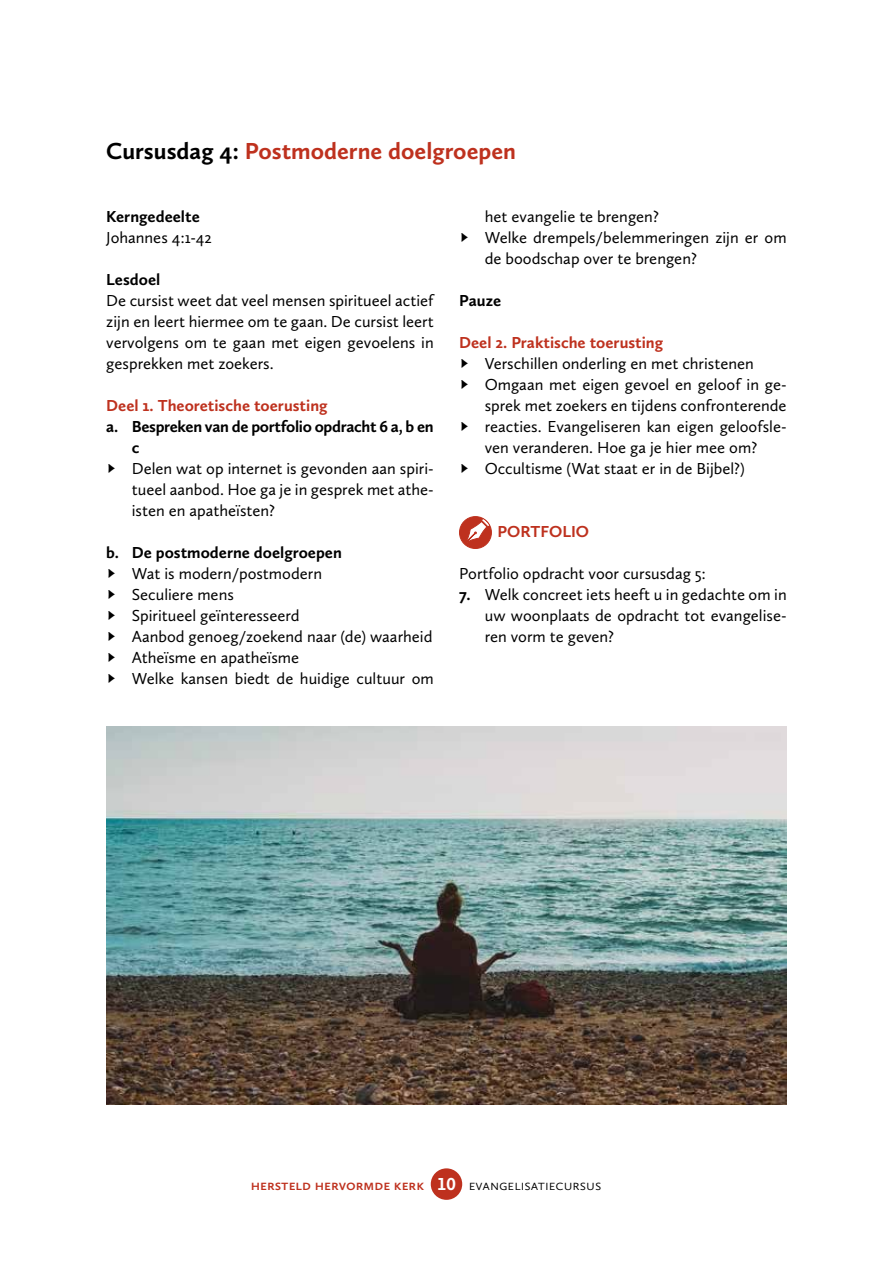
<style>
.page{position:relative;width:893px;height:1263px;background:#fff}
.page>*{position:absolute;margin:0;border:0;box-sizing:border-box;transform-origin:0 0}
.t1{font:700 24px "Calluna Sans";color:#be311e}
.t2{font:16.5px/21px "Calluna Sans";color:#000;text-align:justify}
.t3{font:700 16.5px "Calluna Sans";letter-spacing:-.02em;color:#000}
.t4{font:700 16.5px "Calluna Sans";color:#be311e}
.t5{font:600 15px "Calluna Sans";color:#be311e}
.s1{color:#000}
.s2{font-weight:700}
.s3{font-weight:700;font-size:18px;color:#fff}
.s4{font-weight:300;color:#000}
</style>
<div class="page">
<div style="left:431px;top:1168px;width:31px;height:32px;background:#be311e;border-radius:50%"></div>
<div style="left:459px;top:517px;width:32px;height:31px;background:#be311e;border-radius:50%"></div>
<svg style="left:465px;top:518px;width:26px;height:25px"></svg>
<div style="left:459px;top:516px;width:33px;height:33px;border:1px solid #be311e;border-radius:50%"></div>
<img style="left:106px;top:726px;width:681px;height:378px">
<h1 class="t1" style="left:106px;top:136px;width:411px"><span class="s1">Cursusdag 4:</span> Postmoderne doelgroepen</h1>
<p class="t3" style="left:106px;top:206px;width:95px">Kerngedeelte</p>
<p class="t2" style="left:106px;top:227px;width:107px">Johannes 4:1-42</p>
<p class="t3" style="left:106px;top:269px;width:56px">Lesdoel</p>
<p class="t2" style="left:106px;top:290px;width:329px">De cursist weet dat veel mensen spiritueel actief zijn en leert hiermee om te gaan. De cursist leert vervolgens om te gaan met eigen gevoelens in gesprekken met zoekers.</p>
<p class="t4" style="left:106px;top:395px;width:223px">Deel 1. Theoretische toerusting</p>
<p class="t3" style="left:106px;top:416px;width:329px">a. Bespreken van de portfolio opdracht 6 a, b en</p>
<p class="t3" style="left:132px;top:437px;width:9px">c</p>
<p class="t2" style="left:106px;top:458px;width:329px"><span class="s2">►</span> Delen wat op internet is gevonden aan spiri-</p>
<p class="t2" style="left:132px;top:479px;width:303px">tueel aanbod. Hoe ga je in gesprek met athe-</p>
<p class="t2" style="left:132px;top:500px;width:145px">ïsten en apatheïsten?</p>
<p class="t2" style="left:106px;top:542px;width:329px;text-align:left"><span class="s2">b. De postmoderne doelgroepen<br>►</span> Wat is modern/postmodern<br><span class="s2">►</span> Seculiere mens<br><span class="s2">►</span> Spiritueel geïnteresseerd<br><span class="s2">►</span> Aanbod genoeg/zoekend naar (de) waarheid <span class="s2">►</span> Atheïsme en apatheïsme<br><span class="s2">►</span> Welke kansen biedt de huidige cultuur om</p>
<p class="t2" style="left:485px;top:206px;width:176px">het evangelie te brengen?</p>
<p class="t2" style="left:459px;top:227px;width:329px"><span class="s2">►</span> Welke drempels/belemmeringen zijn er om</p>
<p class="t2" style="left:485px;top:248px;width:214px">de boodschap over te brengen?</p>
<p class="t3" style="left:459px;top:290px;width:43px">Pauze</p>
<p class="t4" style="left:459px;top:332px;width:206px">Deel 2. Praktische toerusting</p>
<p class="t2" style="left:459px;top:353px;width:296px"><span class="s2">►</span> Verschillen onderling en met christenen</p>
<p class="t2" style="left:459px;top:374px;width:329px"><span class="s2">►</span> Omgaan met eigen gevoel en geloof in ge-</p>
<p class="t2" style="left:485px;top:395px;width:303px">sprek met zoekers en tijdens confronterende</p>
<p class="t2" style="left:459px;top:416px;width:329px"><span class="s2">►</span> reacties. Evangeliseren kan eigen geloofsle-</p>
<p class="t2" style="left:485px;top:437px;width:274px">ven veranderen. Hoe ga je hier mee om?</p>
<p class="t2" style="left:459px;top:458px;width:287px"><span class="s2">►</span> Occultisme (Wat staat er in de Bijbel?)</p>
<p class="t4" style="left:497px;top:521px;width:93px">PORTFOLIO</p>
<p class="t2" style="left:459px;top:563px;width:248px">Portfolio opdracht voor cursusdag 5:</p>
<p class="t2" style="left:485px;top:584px;width:303px;text-indent:-26px"><span class="s2">7.</span> Welk concreet iets heeft u in gedachte om in uw woonplaats de opdracht tot evangelise&shy;ren vorm te geven?</p>
<p class="t5" style="left:251px;top:1176px;width:352px">hersteld hervormde kerk <span class="s3">10</span> <span class="s4">evangelisatiecursus</span></p>
</div>
